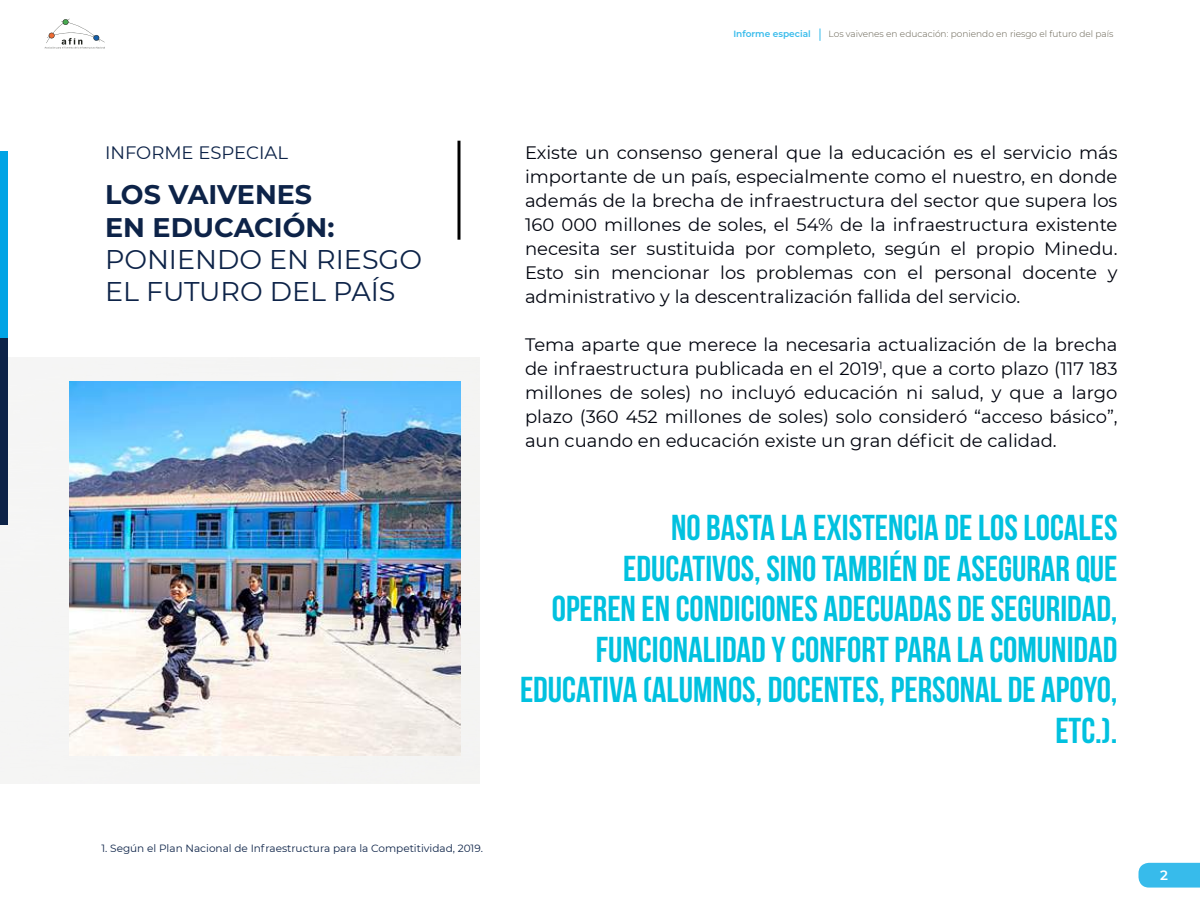
<style>
.page{position:relative;width:1200px;height:900px;background:#fff}
.page>*{position:absolute;margin:0;border:0;box-sizing:border-box;transform-origin:0 0}
.t1{font:700 36px/40.5px "Bebas Neue";color:#01c1df;text-align:right}
.t2{font:27px/32.4px "Montserrat";color:#0d2348}
.t3{font:700 27px/32.4px "Montserrat";color:#0d2348}
.t4{font:18px/24px "Montserrat";color:#00040e;text-align:justify}
.t5{font:18px "Montserrat";color:#0d2348}
.t6{font:600 13.5px "Montserrat";color:#fff}
.t7{font:10.5px "Montserrat";color:#0d2348}
.t8{font:300 9px "Montserrat";color:#625d4d}
.t9{font:600 9px "Montserrat";color:#37bbeb}
</style>
<div class="page">
<svg style="left:1138px;top:863px;width:62px;height:25px;background:#41beec"></svg>
<svg style="left:820px;top:28px;width:1px;height:13px"></svg>
<svg style="left:45px;top:19px;width:60px;height:30px"></svg>
<div style="left:0;top:357px;width:480px;height:426px;background:#f5f5f4"></div>
<hr style="left:458px;top:141px;width:2px;height:99px;background:#000">
<div style="left:0;top:151px;width:8px;height:187px;background:#01a4e5"></div>
<div style="left:0;top:338px;width:8px;height:187px;background:#0d2348"></div>
<img style="left:69px;top:381px;width:391px;height:374px">
<p class="t9" style="left:733px;top:28px;width:79px">Informe especial</p>
<p class="t8" style="left:829px;top:28px;width:286px">Los vaivenes en educación: poniendo en riesgo el futuro del país</p>
<p class="t5" style="left:105px;top:141px;width:185px">INFORME ESPECIAL</p>
<h2 class="t3" style="left:105px;top:177px;width:231px">LOS VAIVENES<br>EN EDUCACIÓN:</h2>
<h2 class="t2" style="left:105px;top:242px;width:319px">PONIENDO EN RIESGO<br>EL FUTURO DEL PAÍS</h2>
<p class="t4" style="left:525px;top:140px;width:594px">Existe un consenso general que la educación es el servicio más importante de un país, especialmente como el nuestro, en donde además de la brecha de infraestructura del sector que supera los 160 000 millones de soles, el 54% de la infraestructura existente necesita ser sustituida por completo, según el propio Minedu.<br>Esto sin mencionar los problemas con el personal docente y administrativo y la descentralización fallida del servicio.</p>
<p class="t4" style="left:525px;top:332px;width:594px">Tema aparte que merece la necesaria actualización de la brecha de infraestructura publicada en el 2019<sup>1</sup>, que a corto plazo (117 183 millones de soles) no incluyó educación ni salud, y que a largo plazo (360 452 millones de soles) solo consideró “acceso básico”, aun cuando en educación existe un gran déficit de calidad.</p>
<h1 class="t1" style="left:520px;top:507px;width:599px">NO BASTA LA EXISTENCIA DE LOS LOCALES<br>EDUCATIVOS, SINO TAMBIÉN DE ASEGURAR QUE<br>OPEREN EN CONDICIONES ADECUADAS DE SEGURIDAD, FUNCIONALIDAD Y CONFORT PARA LA COMUNIDAD EDUCATIVA (ALUMNOS, DOCENTES, PERSONAL DE APOYO, ETC.).</h1>
<p class="t7" style="left:101px;top:841px;width:383px">1. Según el Plan Nacional de Infraestructura para la Competitividad, 2019.</p>
<p class="t6" style="left:1160px;top:865px;width:9px">2</p>
</div>
